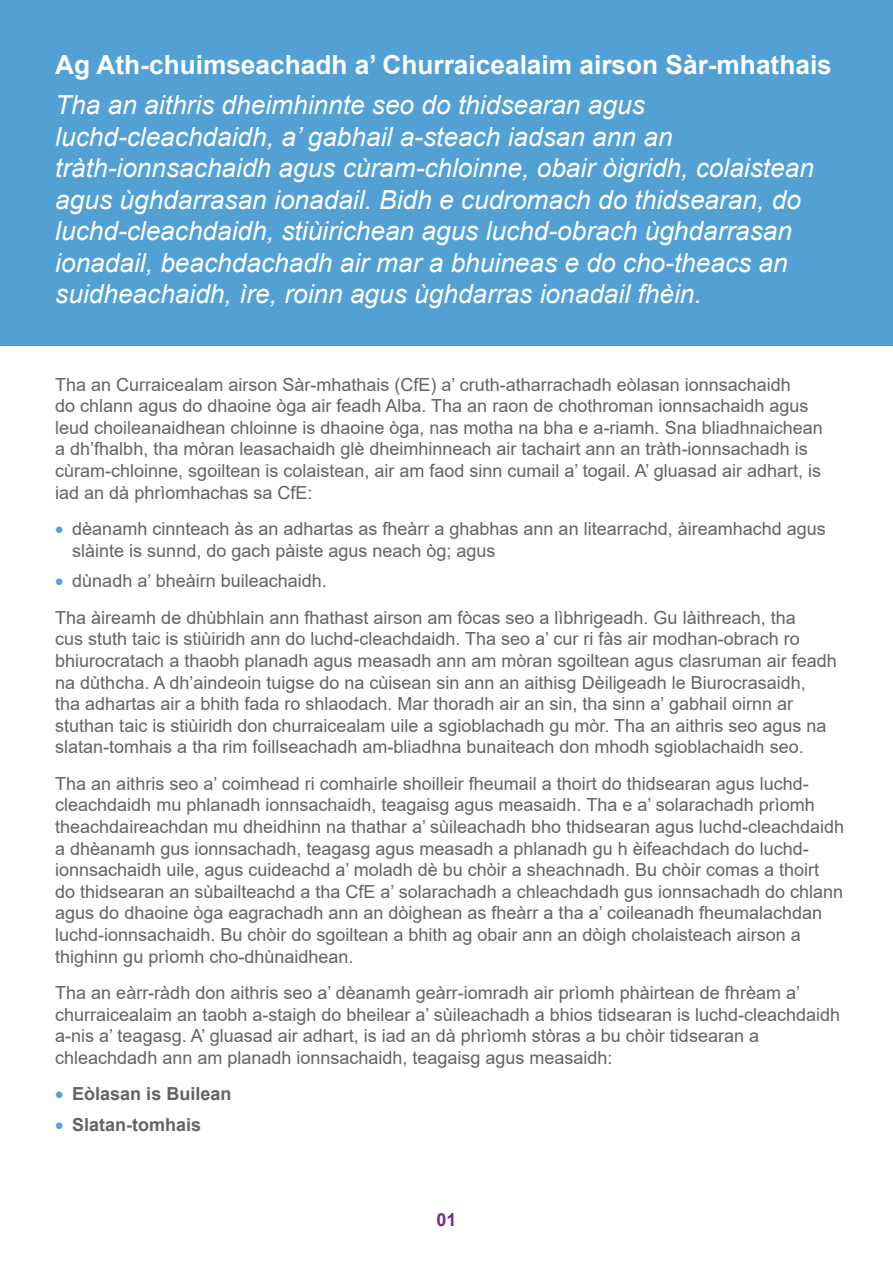
<style>
.page{position:relative;width:893px;height:1263px;background:#fff}
.page>*{position:absolute;margin:0;border:0;box-sizing:border-box;transform-origin:0 0}
.t1{font:italic 26.25px/31.5px "Arial";color:#fff}
.t2{font:700 26.25px "Arial";color:#fff}
.t3{font:18px/21.6px "Arial";color:#636366}
.t4{font:700 18px "Arial";color:#636366}
.t5{font:700 18px "Arial";color:#6d2f92}
.s1{color:#52a0d4}
</style>
<div class="page">
<div style="left:0;top:0;width:893px;height:346px;background:#52a0d4"></div>
<p class="t2" style="left:55px;top:47px;width:778px">Ag Ath-chuimseachadh a’ Churraicealaim airson Sàr-mhathais</p>
<p class="t1" style="left:55px;top:90px;width:760px">Tha an aithris dheimhinnte seo do thidsearan agus luchd-cleachdaidh, a’ gabhail a-steach iadsan ann an tràth-ionnsachaidh agus cùram-chloinne, obair òigridh, colaistean agus ùghdarrasan ionadail. Bidh e cudromach do thidsearan, do luchd-cleachdaidh, stiùirichean agus luchd-obrach ùghdarrasan ionadail, beachdachadh air mar a bhuineas e do cho-theacs an suidheachaidh, ìre, roinn agus ùghdarras ionadail fhèin.</p>
<p class="t3" style="left:55px;top:373px;width:769px">Tha an Curraicealam airson Sàr-mhathais (CfE) a’ cruth-atharrachadh eòlasan ionnsachaidh<br>do chlann agus do dhaoine òga air feadh Alba. Tha an raon de chothroman ionnsachaidh agus leud choileanaidhean chloinne is dhaoine òga, nas motha na bha e a-riamh. Sna bliadhnaichean a dh’fhalbh, tha mòran leasachaidh glè dheimhinneach air tachairt ann an tràth-ionnsachadh is cùram-chloinne, sgoiltean is colaistean, air am faod sinn cumail a’ togail. A’ gluasad air adhart, is iad an dà phrìomhachas sa CfE:</p>
<p class="t3" style="left:72px;top:518px;width:755px;text-indent:-17px"><span class="s1">•</span> dèanamh cinnteach às an adhartas as fheàrr a ghabhas ann an litearrachd, àireamhachd agus slàinte is sunnd, do gach pàiste agus neach òg; agus</p>
<p class="t3" style="left:55px;top:570px;width:273px"><span class="s1">•</span> dùnadh a’ bheàirn buileachaidh.</p>
<p class="t3" style="left:55px;top:606px;width:783px">Tha àireamh de dhùbhlain ann fhathast airson am fòcas seo a lìbhrigeadh. Gu làithreach, tha<br>cus stuth taic is stiùiridh ann do luchd-cleachdaidh. Tha seo a’ cur ri fàs air modhan-obrach ro bhiurocratach a thaobh planadh agus measadh ann am mòran sgoiltean agus clasruman air feadh na dùthcha. A dh’aindeoin tuigse do na cùisean sin ann an aithisg Dèiligeadh le Biurocrasaidh,<br>tha adhartas air a bhith fada ro shlaodach. Mar thoradh air an sin, tha sinn a’ gabhail oirnn ar stuthan taic is stiùiridh don churraicealam uile a sgioblachadh gu mòr. Tha an aithris seo agus na slatan-tomhais a tha rim foillseachadh am-bliadhna bunaiteach don mhodh sgioblachaidh seo.</p>
<p class="t3" style="left:55px;top:772px;width:790px">Tha an aithris seo a’ coimhead ri comhairle shoilleir fheumail a thoirt do thidsearan agus luchd&shy;cleachdaidh mu phlanadh ionnsachaidh, teagaisg agus measaidh. Tha e a’ solarachadh prìomh theachdaireachdan mu dheidhinn na thathar a’ sùileachadh bho thidsearan agus luchd-cleachdaidh a dhèanamh gus ionnsachadh, teagasg agus measadh a phlanadh gu h èifeachdach do luchd&shy;ionnsachaidh uile, agus cuideachd a’ moladh dè bu chòir a sheachnadh. Bu chòir comas a thoirt<br>do thidsearan an sùbailteachd a tha CfE a’ solarachadh a chleachdadh gus ionnsachadh do chlann agus do dhaoine òga eagrachadh ann an dòighean as fheàrr a tha a’ coileanadh fheumalachdan luchd-ionnsachaidh. Bu chòir do sgoiltean a bhith ag obair ann an dòigh cholaisteach airson a thighinn gu prìomh cho-dhùnaidhean.</p>
<p class="t3" style="left:55px;top:982px;width:786px">Tha an eàrr-ràdh don aithris seo a’ dèanamh geàrr-iomradh air prìomh phàirtean de fhrèam a’ churraicealaim an taobh a-staigh do bheilear a’ sùileachadh a bhios tidsearan is luchd-cleachdaidh a-nis a’ teagasg. A’ gluasad air adhart, is iad an dà phrìomh stòras a bu chòir tidsearan a chleachdadh ann am planadh ionnsachaidh, teagaisg agus measaidh:</p>
<p class="t4" style="left:55px;top:1081px;width:178px"><span class="s1">•</span> Eòlasan is Builean</p>
<p class="t4" style="left:55px;top:1112px;width:148px"><span class="s1">•</span> Slatan-tomhais</p>
<p class="t5" style="left:436px;top:1207px;width:22px">01</p>
</div>
